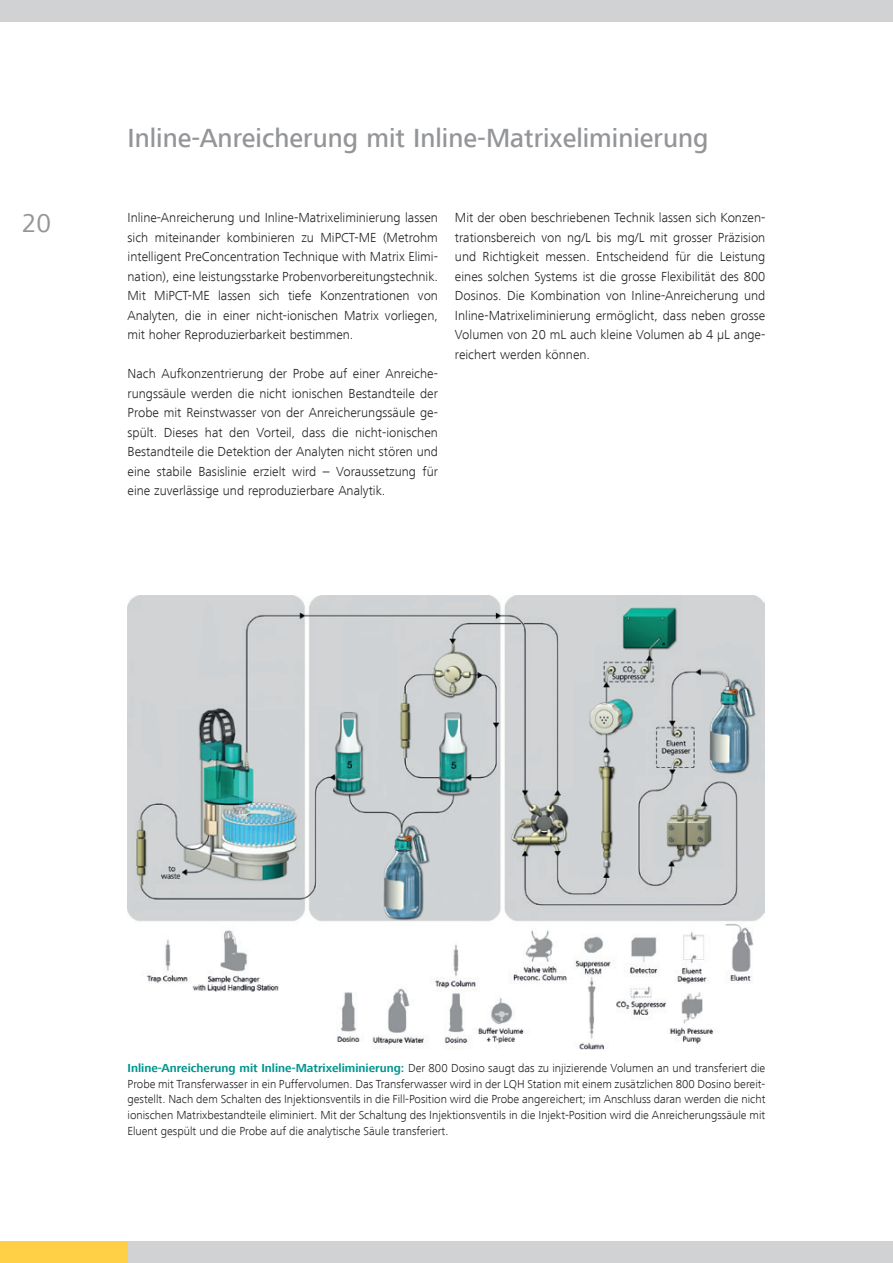
<style>
.page{position:relative;width:893px;height:1263px;background:#fff}
.page>*{position:absolute;margin:0;border:0;box-sizing:border-box;transform-origin:0 0}
.t1{font:500 27px "Frutiger Next LT";color:#939598}
.t2{font:27px "Frutiger Next LT";color:#939598}
.t3{font:300 13.5px/19.5px "Frutiger Next LT";color:#231f20;text-align:justify}
.t4{font:300 12px/15.8px "Frutiger Next LT";color:#231f20;text-align:justify}
.s1{font-weight:700;color:#00968f}
</style>
<div class="page">
<div style="left:0;top:1242px;width:893px;height:21px;background:#d1d2d4"></div>
<div style="left:0;top:0;width:893px;height:21px;background:#d1d2d4"></div>
<img style="left:128px;top:595px;width:637px;height:455px">
<div style="left:0;top:1242px;width:128px;height:21px;background:#ffcf45"></div>
<h1 class="t2" style="left:22px;top:208px;width:31px">20</h1>
<h1 class="t1" style="left:128px;top:123px;width:582px">Inline-Anreicherung mit Inline-Matrixeliminierung</h1>
<p class="t3" style="left:128px;top:208px;width:312px">Inline-Anreicherung und Inline-Matrixeliminierung lassen sich miteinander kombinieren zu MiPCT-ME (Metrohm intelligent PreConcentration Technique with Matrix Elimi&shy;nation), eine leistungsstarke Probenvorbereitungstechnik.<br>Mit MiPCT-ME lassen sich tiefe Konzentrationen von Analyten, die in einer nicht-ionischen Matrix vorliegen, mit hoher Reproduzierbarkeit bestimmen.</p>
<p class="t3" style="left:128px;top:364px;width:312px">Nach Aufkonzentrierung der Probe auf einer Anreiche&shy;rungssäule werden die nicht ionischen Bestandteile der Probe mit Reinstwasser von der Anreicherungssäule ge&shy;spült. Dieses hat den Vorteil, dass die nicht-ionischen Bestandteile die Detektion der Analyten nicht stören und eine stabile Basislinie erzielt wird – Voraussetzung für eine zuverlässige und reproduzierbare Analytik.</p>
<p class="t3" style="left:455px;top:208px;width:312px">Mit der oben beschriebenen Technik lassen sich Konzen&shy;trationsbereich von ng/L bis mg/L mit grosser Präzision und Richtigkeit messen. Entscheidend für die Leistung eines solchen Systems ist die grosse Flexibilität des 800<br>Dosinos. Die Kombination von Inline-Anreicherung und Inline-Matrixeliminierung ermöglicht, dass neben grosse Volumen von 20 mL auch kleine Volumen ab 4 µL ange&shy;reichert werden können.</p>
<p class="t4" style="left:128px;top:1060px;width:639px"><span class="s1">Inline-Anreicherung mit Inline-Matrixeliminierung:</span> Der 800 Dosino saugt das zu injizierende Volumen an und transferiert die Probe mit Transferwasser in ein Puffervolumen. Das Transferwasser wird in der LQH Station mit einem zusätzlichen 800 Dosino bereit&shy;gestellt. Nach dem Schalten des Injektionsventils in die Fill-Position wird die Probe angereichert; im Anschluss daran werden die nicht ionischen Matrixbestandteile eliminiert. Mit der Schaltung des Injektionsventils in die Injekt-Position wird die Anreicherungssäule mit Eluent gespült und die Probe auf die analytische Säule transferiert.</p>
</div>
